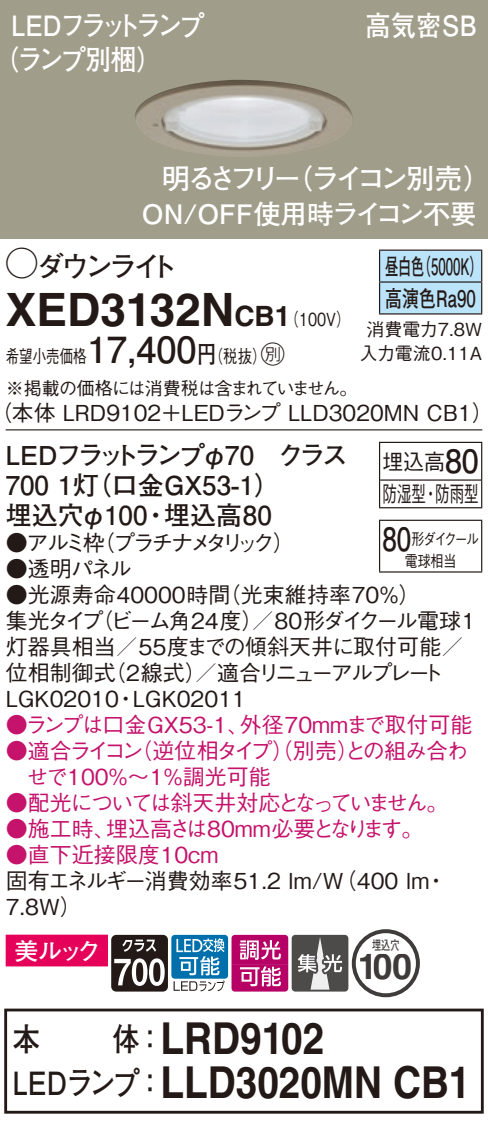
<style>
.page{position:relative;width:488px;height:1125px;background:#fff}
.page>*{position:absolute;margin:0;border:0;box-sizing:border-box;transform-origin:0 0}
.t1{font:700 46px "Helvetica LT Std";color:#231916}
.t2{font:700 44px/44px "Helvetica LT Std";color:#231916;scale:.88 1}
.t3{font:700 36px "Helvetica LT Std";color:#3e3a39}
.t4{font:700 32px "Futo Go B101 Pro";color:#231916;scale:.85 1}
.t5{font:700 28px/34px "Futo Go B101 Pro";letter-spacing:-.12em;color:#fff;scale:.9 1}
.t6{font:700 28px "Futo Go B101 Pro";letter-spacing:-.185em;color:#fff}
.t7{font:700 28px "Futo Go B101 Pro";letter-spacing:-.15em;color:#231916}
.t8{font:700 26.8px "Futo Go B101 Pro";letter-spacing:-.005em;color:#fff}
.t9{font:700 26px/30px "Futo Go B101 Pro";color:#231916}
.t10{font:24px "Futo Go B101 Pro Bold 90 pv RKSJ H";color:#fff}
.t11{font:700 22.8px/32px "Futo Go B101 Pro";color:#231916;scale:.58 1}
.t12{font:500 22px/26px "Gothic BBB Pro";color:#231916}
.t13{font:500 22px "Gothic BBB Pro";color:#c5126b}
.t14{font:500 22px/26px "Gothic BBB Pro";letter-spacing:-.045em;color:#c5126b}
.t15{font:500 22px "Gothic BBB Pro";letter-spacing:-.11em;color:#c5126b}
.t16{font:500 22px "Gothic BBB Pro";letter-spacing:-.19em;color:#231916}
.t17{font:500 22px/32.8px "Gothic BBB Pro";color:#231916;scale:.95 1}
.t18{font:500 18px/31.6px "Gothic BBB Pro";letter-spacing:-.035em;color:#231916;scale:.75 1}
.t19{font:500 18px/24px "Gothic BBB Pro";color:#231916;text-align:center}
.t20{font:500 16px/22px "Gothic BBB Pro";letter-spacing:-.11em;color:#231916;text-align:center;scale:.81 1}
.t21{font:13.2px "Futo Go B101 Pro Bold 90 pv RKSJ H";color:#3f3b3a;scale:.7 1}
.s1{font-family:"Ford Classification 1";font-weight:400;font-size:32px}
.s2{font-size:28px}
.s3{font-family:"Gothic BBB Pro";font-weight:500;font-size:18px}
.s4{font-family:"Futo Go B101 Pro";font-weight:700;font-size:36px}
.s5{font-family:"Futo Go B101 Pro";font-weight:700;font-size:24px}
.s6{font-family:"Ford Classification 1";font-weight:400;font-size:24px}
.s7{font-family:"Futo Go B101 Pro";font-weight:700;font-size:32px}
.s8{color:#251b18}
.s9{font-family:"Futo Go B101 Pro";font-size:32px}
</style>
<div class="page">
<div style="left:0;top:0;width:488px;height:238px;background:#a19d8b"></div>
<img style="left:135px;top:80px;width:218px;height:76px">
<div style="left:380px;top:251px;width:101px;height:62px;background:#bbe3f9"></div>
<hr style="left:379px;top:249px;width:103px;height:2px;background:#231916">
<hr style="left:379px;top:251px;width:1px;height:30px;background:#231916">
<hr style="left:481px;top:251px;width:1px;height:30px;background:#231916">
<hr style="left:379px;top:281px;width:103px;height:2px;background:#231916">
<hr style="left:379px;top:283px;width:1px;height:30px;background:#231916">
<hr style="left:481px;top:283px;width:1px;height:30px;background:#231916">
<hr style="left:379px;top:313px;width:103px;height:1px;background:#231916">
<hr style="left:6px;top:429px;width:476px;height:1px;background:#231916">
<hr style="left:379px;top:443px;width:1px;height:37px;background:#231916">
<svg style="left:379px;top:480px;width:1px;height:27px"></svg>
<hr style="left:379px;top:442px;width:103px;height:1px;background:#231916">
<hr style="left:380px;top:479px;width:101px;height:2px;background:#231916">
<hr style="left:481px;top:443px;width:1px;height:37px;background:#231916">
<svg style="left:481px;top:480px;width:1px;height:27px"></svg>
<hr style="left:379px;top:507px;width:103px;height:1px;background:#231916">
<hr style="left:379px;top:521px;width:1px;height:50px;background:#231916">
<hr style="left:379px;top:519px;width:103px;height:2px;background:#231916">
<hr style="left:481px;top:521px;width:1px;height:50px;background:#231916">
<hr style="left:379px;top:571px;width:103px;height:1px;background:#231916">
<div style="left:171px;top:934px;width:57px;height:44px;background:#0070ac;border-radius:3px"></div>
<svg style="left:6px;top:934px;width:218px;height:57px"></svg>
<svg style="left:231px;top:929px;width:189px;height:68px"></svg>
<div style="left:4px;top:1008px;width:479px;height:105px;border:3px solid #231916"></div>
<p class="t5" style="left:-7px;top:5px;width:236px;text-indent:18px">LEDフラットランプ（ランプ別梱）</p>
<p class="t5" style="left:365px;top:5px;width:125px">高気密SB</p>
<p class="t6" style="left:162px;top:156px;width:330px">明るさフリー（ライコン別売）</p>
<p class="t8" style="left:142px;top:192px;width:336px">ON/OFF使用時ライコン不要</p>
<p class="t7" style="left:6px;top:244px;width:174px"><span class="s1">A</span>ダウンライト</p>
<h1 class="t1" style="left:6px;top:281px;width:346px">XED3132N<span class="s2">CB1</span><span class="s3">（100V）</span></h1>
<p class="t18" style="left:6px;top:338px;width:470px">希望小売価格<span class="s4">17,400</span><span class="s5">円</span>（税抜）<span class="s6">C<br></span>※掲載の価格には消費税は含まれていません。</p>
<p class="t12" style="left:-10px;top:397px;width:505px">（本体 LRD9102＋LEDランプ LLD3020MN CB1）</p>
<p class="t11" style="left:385px;top:247px;width:170px">昼白色（5000K）高演色Ra90</p>
<p class="t19" style="left:359px;top:315px;width:124px">消費電力7.8W入力電流0.11A</p>
<p class="t9" style="left:6px;top:436px;width:343px">LEDフラットランプφ70　クラス<br>700 1灯（口金GX53-1）<br>埋込穴φ100・埋込高80</p>
<p class="t16" style="left:6px;top:525px;width:290px">●アルミ枠（プラチナメタリック）</p>
<p class="t12" style="left:6px;top:553px;width:128px">●透明パネル</p>
<p class="t12" style="left:6px;top:579px;width:471px">●光源寿命40000時間（光束維持率70％）<br>集光タイプ（ビーム角24度）／80形ダイクール電球1灯器具相当／55度までの傾斜天井に取付可能／位相制御式（2線式）／適合リニューアルプレート<br>LGK02010・LGK02011</p>
<p class="t13" style="left:6px;top:707px;width:468px">●ランプは口金GX53-1、外径70mmまで取付可能</p>
<p class="t14" style="left:27px;top:735px;width:443px;text-indent:-21px">●適合ライコン（逆位相タイプ）（別売）との組み合わせで100％〜1％調光可能</p>
<p class="t15" style="left:6px;top:785px;width:444px">●配光については斜天井対応となっていません。</p>
<p class="t13" style="left:6px;top:811px;width:419px">●施工時、埋込高さは80mm必要となります。</p>
<p class="t13" style="left:6px;top:837px;width:214px">●直下近接限度10cm</p>
<p class="t12" style="left:6px;top:865px;width:443px">固有エネルギー消費効率51.2 lm/W（400 lm・<br>7.8W）</p>
<p class="t17" style="left:382px;top:442px;width:103px">埋込高<span class="s7">80</span>防湿型・防雨型</p>
<p class="t20" style="left:382px;top:526px;width:121px"><span class="s7">80</span>形ダイクール電球相当</p>
<p class="t10" style="left:14px;top:931px;width:88px">美ルック</p>
<p class="t21" style="left:372px;top:934px;width:41px">埋込穴</p>
<h3 class="t3" style="left:357px;top:944px;width:56px"><span class="s8">1</span>00</h3>
<h2 class="t2" style="left:13px;top:1015px;width:521px;text-indent:100px"><span class="s9">体：</span>LRD9102<br><span class="s9">LEDランプ：</span>LLD3020MN CB1</h2>
<h3 class="t4" style="left:13px;top:1013px;width:34px">本</h3>
</div>
